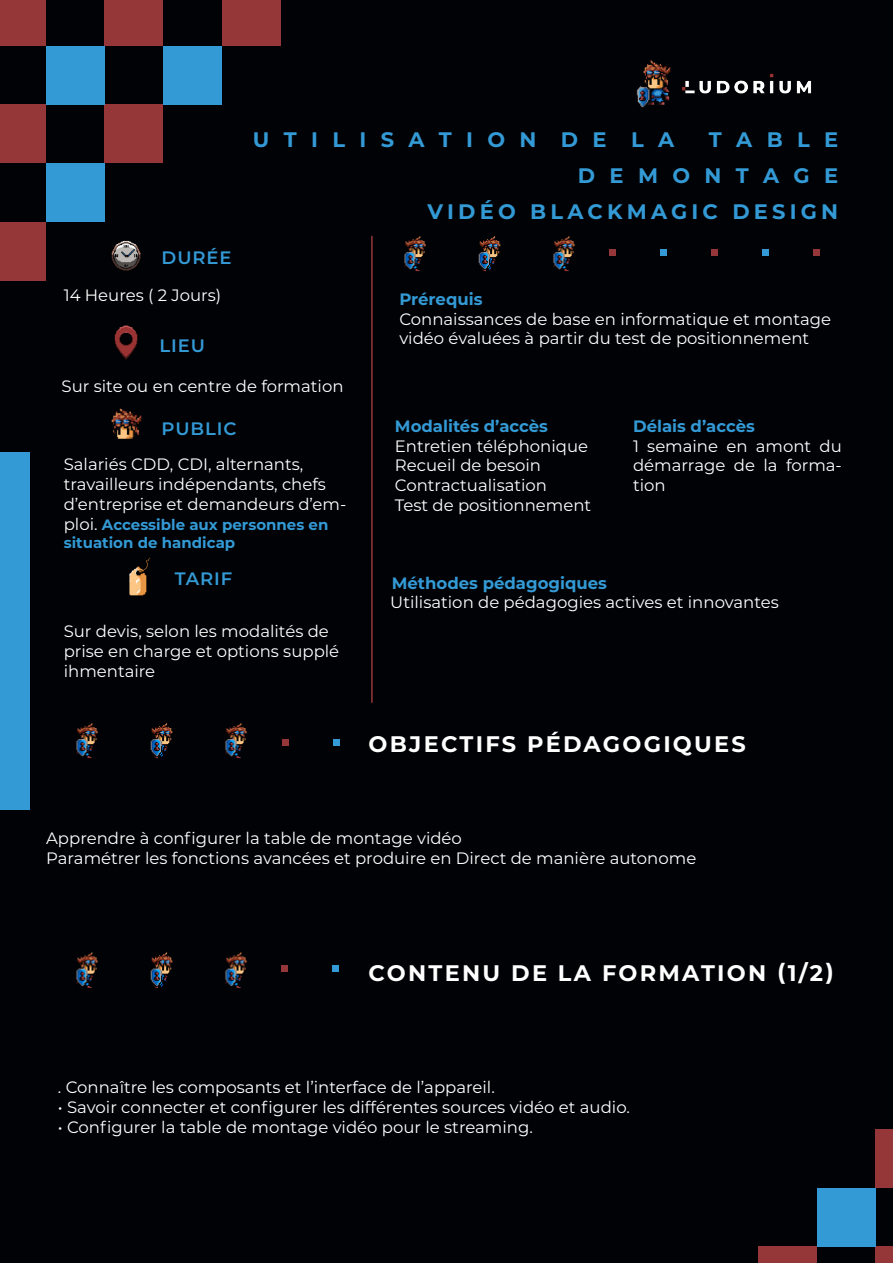
<style>
.page{position:relative;width:893px;height:1263px;background:#010206}
.page>*{position:absolute;margin:0;border:0;box-sizing:border-box;transform-origin:0 0}
.t1{font:700 22.5px "Montserrat";letter-spacing:.1em;color:#fff}
.t2{font:700 21px/36px "Montserrat";letter-spacing:.685em;color:#339ad5;text-align:right}
.t3{font:700 21px "Montserrat";letter-spacing:.2em;color:#339ad5}
.t4{font:600 18px "Montserrat";letter-spacing:.05em;color:#339ad5}
.t5{font:16.5px/19.8px "Montserrat";color:#fff}
.t6{font:700 16.5px "Montserrat";color:#339ad5}
.t7{font:700 15px/18px "Montserrat";color:#339ad5}
.s1{font-weight:400;font-size:16.5px;color:#fff}
</style>
<div class="page">
<div style="left:105px;top:105px;width:58px;height:58px;background:#953639"></div>
<div style="left:105px;top:0;width:58px;height:46px;background:#953639"></div>
<div style="left:0;top:0;width:46px;height:46px;background:#953639"></div>
<div style="left:222px;top:0;width:59px;height:46px;background:#953639"></div>
<div style="left:46px;top:163px;width:59px;height:59px;background:#339ad5"></div>
<div style="left:46px;top:46px;width:59px;height:59px;background:#339ad5"></div>
<div style="left:163px;top:46px;width:59px;height:59px;background:#339ad5"></div>
<div style="left:0;top:222px;width:46px;height:59px;background:#953639"></div>
<div style="left:0;top:105px;width:46px;height:58px;background:#953639"></div>
<img style="left:636px;top:60px;width:176px;height:48px">
<div style="left:660px;top:249px;width:7px;height:6px;background:#339ad5"></div>
<div style="left:609px;top:249px;width:7px;height:6px;background:#953639"></div>
<div style="left:762px;top:249px;width:7px;height:6px;background:#339ad5"></div>
<div style="left:813px;top:249px;width:7px;height:6px;background:#953639"></div>
<div style="left:711px;top:249px;width:7px;height:6px;background:#953639"></div>
<div style="left:0;top:453px;width:29px;height:357px;background:#339ad5"></div>
<hr style="left:371px;top:236px;width:2px;height:467px;background:#953639">
<img style="left:478px;top:236px;width:23px;height:36px">
<img style="left:553px;top:236px;width:22px;height:36px">
<img style="left:404px;top:236px;width:22px;height:36px">
<div style="left:758px;top:1247px;width:59px;height:16px;background:#953639"></div>
<div style="left:876px;top:1247px;width:17px;height:16px;background:#953639"></div>
<div style="left:817px;top:1188px;width:59px;height:59px;background:#339ad5"></div>
<div style="left:876px;top:1129px;width:17px;height:59px;background:#953639"></div>
<img style="left:111px;top:240px;width:30px;height:31px">
<img style="left:114px;top:325px;width:24px;height:35px">
<div style="left:333px;top:739px;width:7px;height:7px;background:#339ad5"></div>
<div style="left:332px;top:966px;width:7px;height:6px;background:#339ad5"></div>
<div style="left:282px;top:739px;width:7px;height:7px;background:#953639"></div>
<div style="left:281px;top:966px;width:7px;height:6px;background:#953639"></div>
<img style="left:150px;top:723px;width:23px;height:36px">
<img style="left:150px;top:952px;width:23px;height:36px">
<img style="left:225px;top:723px;width:22px;height:36px">
<img style="left:225px;top:952px;width:22px;height:36px">
<img style="left:76px;top:723px;width:22px;height:36px">
<img style="left:76px;top:952px;width:22px;height:36px">
<img style="left:111px;top:408px;width:31px;height:31px">
<img style="left:129px;top:557px;width:22px;height:38px">
<p class="t4" style="left:162px;top:245px;width:71px">DURÉE</p>
<p class="t5" style="left:64px;top:285px;width:159px">14 Heures ( 2 Jours)</p>
<p class="t4" style="left:160px;top:333px;width:47px">LIEU</p>
<p class="t2" style="left:253px;top:121px;width:423px">UTILISATION DE LA</p>
<p class="t2" style="left:578px;top:121px;width:262px">TABLE<br>DEMONTAGE</p>
<p class="t3" style="left:428px;top:196px;width:412px">VIDÉO BLACKMAGIC DESIGN</p>
<p class="t6" style="left:399px;top:287px;width:85px">Prérequis</p>
<p class="t5" style="left:399px;top:308px;width:433px">Connaissances de base en informatique et montage</p>
<p class="t5" style="left:399px;top:328px;width:411px">vidéo évaluées à partir du test de positionnement</p>
<p class="t5" style="left:62px;top:375px;width:283px">Sur site ou en centre de formation</p>
<p class="t4" style="left:162px;top:415px;width:76px">PUBLIC</p>
<p class="t5" style="left:64px;top:454px;width:284px">Salariés CDD, CDI, alternants, travailleurs indépendants, chefs d’entreprise et demandeurs d’em-</p>
<p class="t7" style="left:64px;top:515px;width:266px"><span class="s1">ploi.</span> Accessible aux personnes en situation de handicap</p>
<p class="t4" style="left:175px;top:565px;width:59px">TARIF</p>
<p class="t5" style="left:64px;top:621px;width:277px">Sur devis, selon les modalités de prise en charge et options supplé</p>
<p class="t5" style="left:64px;top:661px;width:93px">ihmentaire</p>
<p class="t6" style="left:395px;top:414px;width:155px">Modalités d’accès</p>
<p class="t5" style="left:395px;top:435px;width:195px">Entretien téléphonique</p>
<p class="t5" style="left:395px;top:455px;width:148px">Recueil de besoin</p>
<p class="t5" style="left:395px;top:475px;width:154px">Contractualisation</p>
<p class="t5" style="left:395px;top:495px;width:198px">Test de positionnement</p>
<p class="t6" style="left:633px;top:414px;width:123px">Délais d’accès</p>
<p class="t5" style="left:633px;top:435px;width:210px;text-align:justify">1 semaine en amont du démarrage de la forma&shy;tion</p>
<p class="t6" style="left:392px;top:571px;width:217px">Méthodes pédagogiques</p>
<p class="t5" style="left:390px;top:592px;width:390px">Utilisation de pédagogies actives et innovantes</p>
<p class="t1" style="left:369px;top:727px;width:379px">OBJECTIFS PÉDAGOGIQUES</p>
<p class="t5" style="left:46px;top:827px;width:417px">Apprendre à configurer la table de montage vidéo</p>
<p class="t5" style="left:46px;top:847px;width:652px">Paramétrer les fonctions avancées et produire en Direct de manière autonome</p>
<p class="t1" style="left:369px;top:957px;width:467px">CONTENU DE LA FORMATION (1/2)</p>
<p class="t5" style="left:58px;top:1077px;width:438px">. Connaître les composants et l’interface de l’appareil.</p>
<p class="t5" style="left:58px;top:1097px;width:573px">• Savoir connecter et configurer les différentes sources vidéo et audio.</p>
<p class="t5" style="left:58px;top:1116px;width:476px">• Configurer la table de montage vidéo pour le streaming.</p>
</div>
